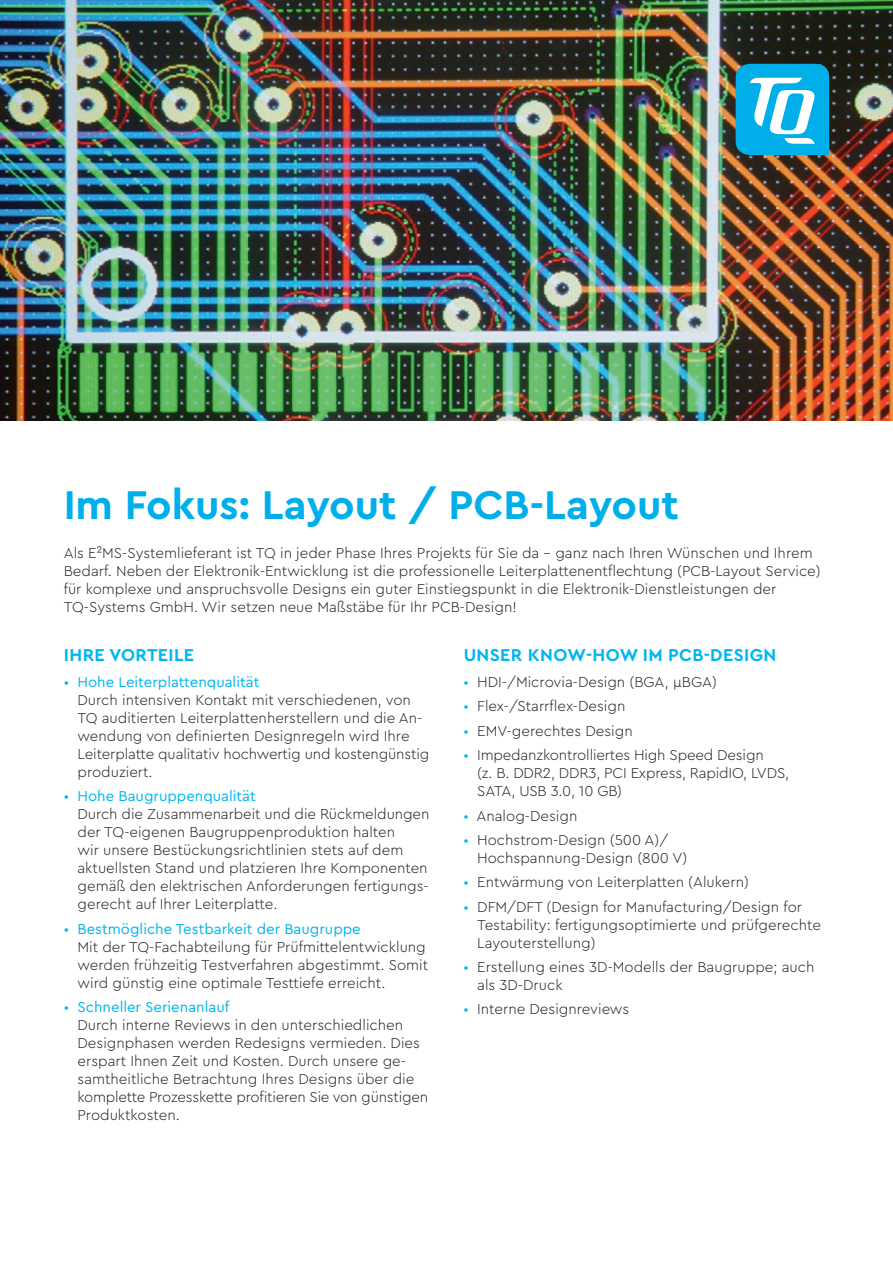
<style>
.page{position:relative;width:893px;height:1263px;background:#fff}
.page>*{position:absolute;margin:0;border:0;box-sizing:border-box;transform-origin:0 0}
.t1{font:700 42px "TQPRO";color:#00afea}
.t2{font:700 18px "TQPRO";letter-spacing:.02em;color:#00b6f0}
.t3{font:300 15px/18px "TQPRO";color:#231f20}
.s1{color:#00b6f0}
.s2{font-weight:400;color:#00b6f0}
</style>
<div class="page">
<img style="left:0;top:0;width:893px;height:421px">
<svg style="left:736px;top:64px;width:93px;height:91px"></svg>
<h1 class="t1" style="left:64px;top:477px;width:617px">Im Fokus: Layout / PCB-Layout</h1>
<p class="t3" style="left:64px;top:543px;width:758px">Als E²MS-Systemlieferant ist TQ in jeder Phase Ihres Projekts für Sie da – ganz nach Ihren Wünschen und Ihrem Bedarf. Neben der Elektronik-Entwicklung ist die professionelle Leiterplattenentflechtung (PCB-Layout Service) für komplexe und anspruchsvolle Designs ein guter Einstiegspunkt in die Elektronik-Dienstleistungen der TQ-Systems GmbH. Wir setzen neue Maßstäbe für Ihr PCB-Design!</p>
<p class="t2" style="left:64px;top:642px;width:132px">IHRE VORTEILE</p>
<p class="t3" style="left:78px;top:672px;width:353px;text-indent:-14px"><span class="s1">•</span> <span class="s2">Hohe Leiterplattenqualität<br></span>Durch intensiven Kontakt mit verschiedenen, von TQ auditierten Leiterplattenherstellern und die An&shy;wendung von definierten Designregeln wird Ihre Leiterplatte qualitativ hochwertig und kostengünstig produziert.</p>
<p class="t3" style="left:78px;top:787px;width:353px;text-indent:-14px"><span class="s1">•</span> <span class="s2">Hohe Baugruppenqualität<br></span>Durch die Zusammenarbeit und die Rückmeldungen der TQ-eigenen Baugruppenproduktion halten<br>wir unsere Bestückungsrichtlinien stets auf dem aktuellsten Stand und platzieren Ihre Komponenten gemäß den elektrischen Anforderungen fertigungs&shy;gerecht auf Ihrer Leiterplatte.</p>
<p class="t3" style="left:78px;top:919px;width:352px;text-indent:-14px"><span class="s1">•</span> <span class="s2">Bestmögliche Testbarkeit der Baugruppe<br></span>Mit der TQ-Fachabteilung für Prüfmittelentwicklung werden frühzeitig Testverfahren abgestimmt. Somit wird günstig eine optimale Testtiefe erreicht.</p>
<p class="t3" style="left:78px;top:997px;width:352px;text-indent:-14px"><span class="s1">•</span> <span class="s2">Schneller Serienanlauf<br></span>Durch interne Reviews in den unterschiedlichen Designphasen werden Redesigns vermieden. Dies erspart Ihnen Zeit und Kosten. Durch unsere ge&shy;samtheitliche Betrachtung Ihres Designs über die komplette Prozesskette profitieren Sie von günstigen Produktkosten.</p>
<p class="t2" style="left:464px;top:642px;width:314px">UNSER KNOW-HOW IM PCB-DESIGN</p>
<p class="t3" style="left:463px;top:672px;width:255px"><span class="s1">•</span> HDI-/Microvia-Design (BGA, µBGA)</p>
<p class="t3" style="left:463px;top:697px;width:163px"><span class="s1">•</span> Flex-/Starrflex-Design</p>
<p class="t3" style="left:463px;top:721px;width:171px"><span class="s1">•</span> EMV-gerechtes Design</p>
<p class="t3" style="left:477px;top:745px;width:314px;text-indent:-14px"><span class="s1">•</span> Impedanzkontrolliertes High Speed Design<br>(z. B. DDR2, DDR3, PCI Express, RapidIO, LVDS,<br>SATA, USB 3.0, 10 GB)</p>
<p class="t3" style="left:463px;top:806px;width:115px"><span class="s1">•</span> Analog-Design</p>
<p class="t3" style="left:477px;top:830px;width:212px;text-indent:-14px"><span class="s1">•</span> Hochstrom-Design (500 A)/<br>Hochspannung-Design (800 V)</p>
<p class="t3" style="left:463px;top:873px;width:287px"><span class="s1">•</span> Entwärmung von Leiterplatten (Alukern)</p>
<p class="t3" style="left:477px;top:897px;width:345px;text-indent:-14px"><span class="s1">•</span> DFM/DFT (Design for Manufacturing/Design for<br>Testability: fertigungsoptimierte und prüfgerechte<br>Layouterstellung)</p>
<p class="t3" style="left:477px;top:957px;width:339px;text-indent:-14px"><span class="s1">•</span> Erstellung eines 3D-Modells der Baugruppe; auch als 3D-Druck</p>
<p class="t3" style="left:463px;top:1000px;width:167px"><span class="s1">•</span> Interne Designreviews</p>
</div>
